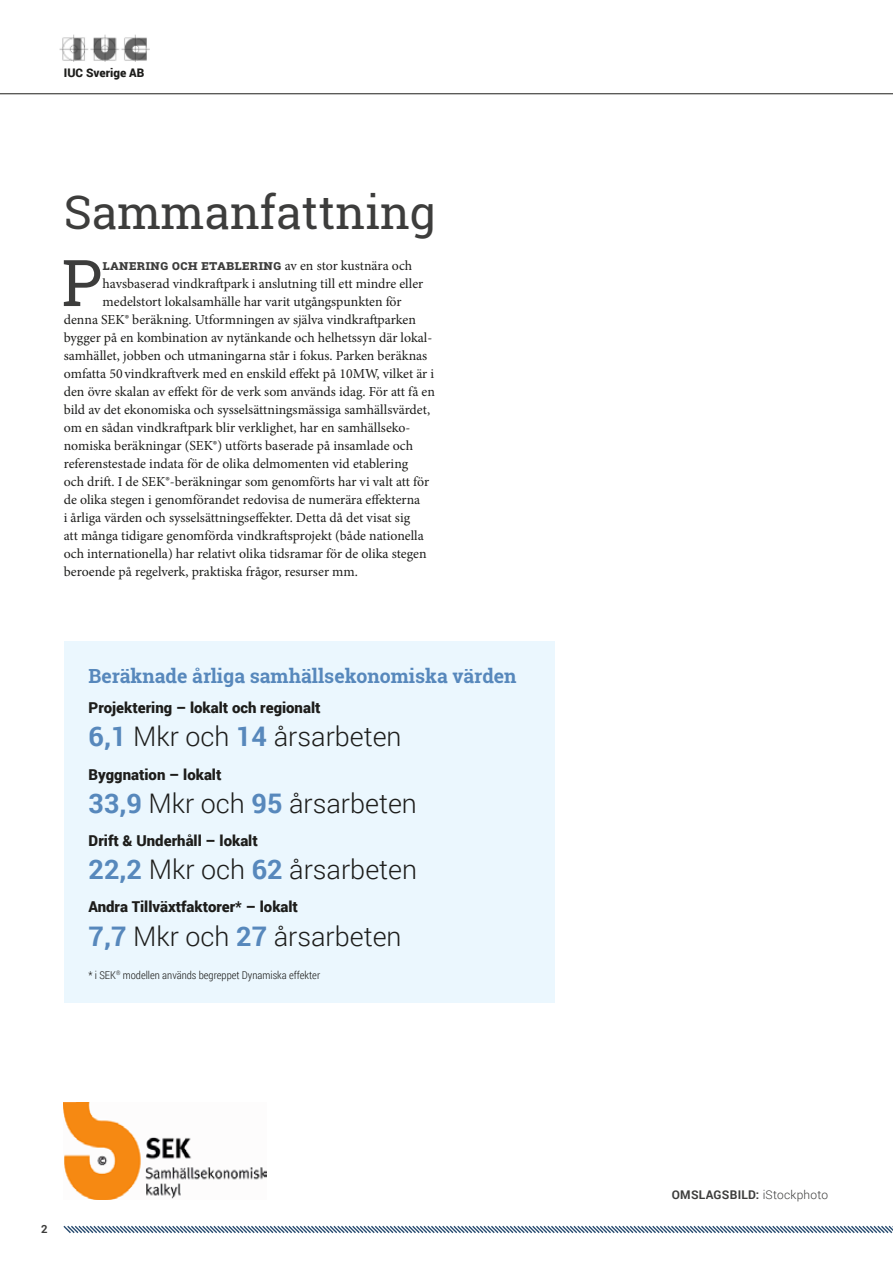
<style>
.page{position:relative;width:893px;height:1263px;background:#fff}
.page>*{position:absolute;margin:0;border:0;box-sizing:border-box;transform-origin:0 0}
.t1{font:64.5px "Roboto Slab";color:#3d3d3c}
.t2{font:46.2px "Roboto Slab";color:#3d3d3c}
.t3{font:300 27px "Roboto";color:#1d1d1b}
.t4{font:700 19.5px "Roboto Slab";color:#5788bc}
.t5{font:900 15px "Roboto";color:#1d1d1b}
.t6{font:13.8px "Minion Pro";color:#1d1d1b}
.t7{font:700 13.8px "Roboto Slab";color:#3d3d3c}
.t8{font:700 12px "Roboto";letter-spacing:.02em;color:#3d3d3c}
.t9{font:900 11.85px "Roboto";color:#1d1d1b}
.t10{font:700 11.25px "Roboto";color:#3d3d3c}
.t11{font:300 10.8px "Roboto Condensed";color:#1d1d1b}
.s1{font-family:"Minion Pro";font-weight:400;color:#1d1d1b}
.s2{font-weight:700;color:#5788bc}
.s3{font-weight:300}
</style>
<div class="page">
<img style="left:60px;top:34px;width:90px;height:28px">
<div style="left:64px;top:641px;width:490px;height:361px;background:#ebf7fe"></div>
<svg style="left:63px;top:1225px;width:830px;height:9px"></svg>
<hr style="left:0;top:94px;width:893px;height:1px;background:#1d1d1b">
<img style="left:63px;top:1102px;width:203px;height:97px">
<p class="t9" style="left:64px;top:64px;width:82px">IUC Sverige AB</p>
<h2 class="t2" style="left:64px;top:181px;width:374px">Sammanfattning</h2>
<h1 class="t1" style="left:62px;top:238px;width:42px">P</h1>
<p class="t7" style="left:103px;top:256px;width:311px">lanering och etablering <span class="s1">av en stor kustnära och</span></p>
<p class="t6" style="left:103px;top:274px;width:322px">havsbaserad vindkraftpark i anslutning till ett mindre eller</p>
<p class="t6" style="left:103px;top:292px;width:301px">medelstort lokalsamhälle har varit utgångspunkten för</p>
<p class="t6" style="left:64px;top:310px;width:354px">denna SEK® beräkning. Utformningen av själva vindkraftparken</p>
<p class="t6" style="left:64px;top:328px;width:370px">bygger på en kombination av nytänkande och helhetssyn där lokal-</p>
<p class="t6" style="left:64px;top:346px;width:365px">samhället, jobben och utmaningarna står i fokus. Parken beräknas</p>
<p class="t6" style="left:64px;top:364px;width:372px">omfatta 50 vindkraftverk med en enskild effekt på 10MW, vilket är i</p>
<p class="t6" style="left:64px;top:382px;width:373px">den övre skalan av effekt för de verk som används idag. För att få en</p>
<p class="t6" style="left:64px;top:400px;width:368px">bild av det ekonomiska och sysselsättningsmässiga samhällsvärdet,</p>
<p class="t6" style="left:64px;top:418px;width:348px">om en sådan vindkraftpark blir verklighet, har en samhällseko-</p>
<p class="t6" style="left:64px;top:436px;width:351px">nomiska beräkningar (SEK®) utförts baserade på insamlade och</p>
<p class="t6" style="left:64px;top:454px;width:346px">referenstestade indata för de olika delmomenten vid etablering</p>
<p class="t6" style="left:64px;top:472px;width:367px">och drift. I de SEK®-beräkningar som genomförts har vi valt att för</p>
<p class="t6" style="left:64px;top:490px;width:358px">de olika stegen i genomförandet redovisa de numerära effekterna</p>
<p class="t6" style="left:64px;top:508px;width:348px">i årliga värden och sysselsättningseffekter. Detta då det visat sig</p>
<p class="t6" style="left:64px;top:526px;width:362px">att många tidigare genomförda vindkraftsprojekt (både nationella</p>
<p class="t6" style="left:64px;top:544px;width:364px">och internationella) har relativt olika tidsramar för de olika stegen</p>
<p class="t6" style="left:64px;top:562px;width:296px">beroende på regelverk, praktiska frågor, resurser mm.</p>
<h3 class="t4" style="left:89px;top:663px;width:430px">Beräknade årliga samhällsekonomiska värden</h3>
<p class="t5" style="left:89px;top:697px;width:233px">Projektering – lokalt och regionalt</p>
<h3 class="t3" style="left:89px;top:718px;width:315px"><span class="s2">6,1</span> Mkr och <span class="s2">14</span> årsarbeten</h3>
<p class="t5" style="left:89px;top:764px;width:134px">Byggnation – lokalt</p>
<h3 class="t3" style="left:89px;top:784px;width:330px"><span class="s2">33,9</span> Mkr och <span class="s2">95</span> årsarbeten</h3>
<p class="t5" style="left:89px;top:830px;width:171px">Drift &amp; Underhåll – lokalt</p>
<h3 class="t3" style="left:89px;top:851px;width:330px"><span class="s2">22,2</span> Mkr och <span class="s2">62</span> årsarbeten</h3>
<p class="t5" style="left:89px;top:896px;width:211px">Andra Tillväxtfaktorer* – lokalt</p>
<h3 class="t3" style="left:89px;top:917px;width:315px"><span class="s2">7,7</span> Mkr och <span class="s2">27</span> årsarbeten</h3>
<p class="t11" style="left:89px;top:967px;width:233px">* i SEK<sup>®</sup> modellen används begreppet Dynamiska effekter</p>
<p class="t10" style="left:41px;top:1221px;width:8px">2</p>
<p class="t8" style="left:672px;top:1186px;width:158px">OMSLAGSBILD: <span class="s3">iStockphoto</span></p>
</div>
